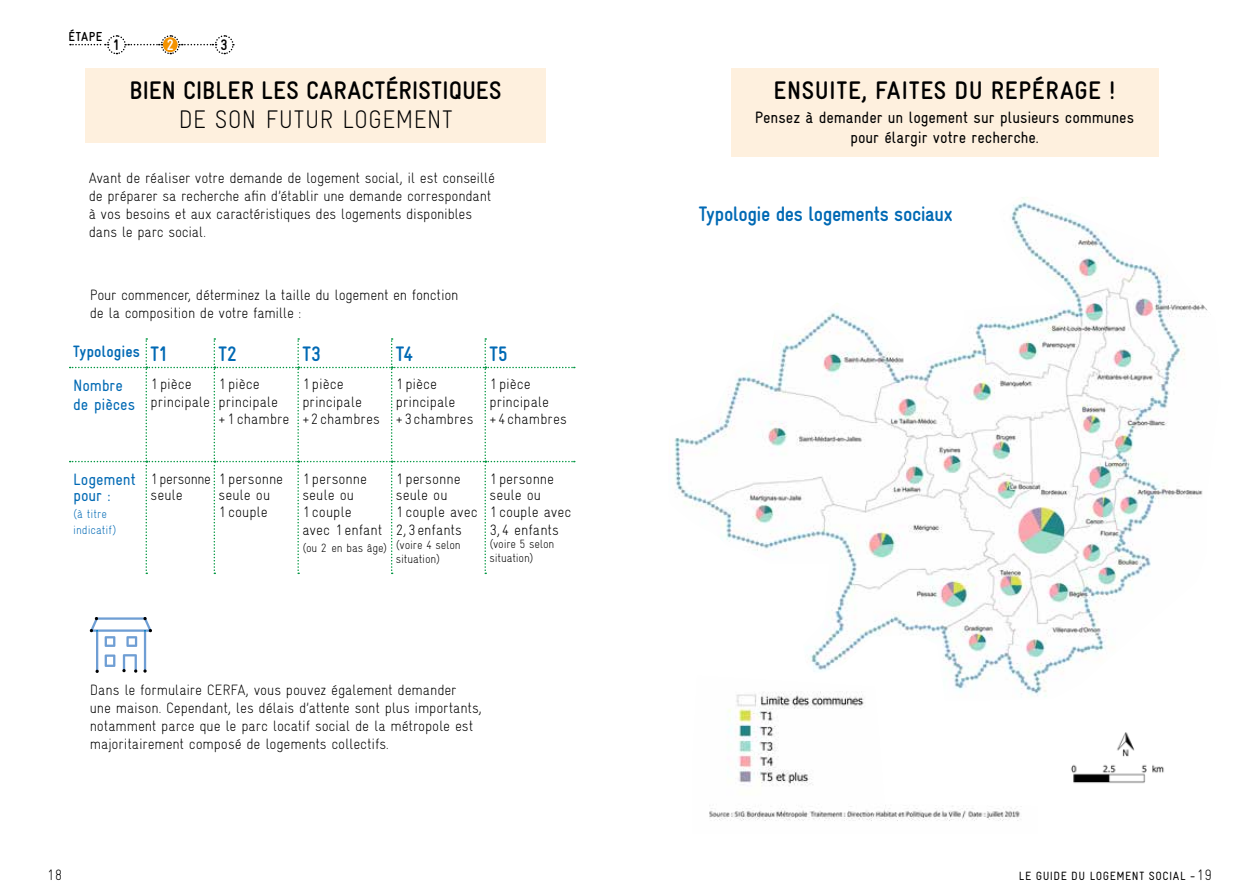
<style>
.page{position:relative;width:1259px;height:893px;background:#fff}
.page>*{position:absolute;margin:0;border:0;box-sizing:border-box;transform-origin:0 0}
.t1{font:700 25.5px "Gravur Condensed Pro";letter-spacing:.015em;color:#000}
.t2{font:300 25.5px "Gravur Condensed Pro";letter-spacing:.005em;color:#000}
.t3{font:700 21px "Gravur Condensed Pro";letter-spacing:-.02em;color:#0069b4}
.t4{font:16.5px/19.5px "Gravur Condensed Pro";letter-spacing:-.005em;color:#000;text-align:center}
.t5{font:16.5px/19.5px "Gravur Condensed Pro";letter-spacing:-.005em;color:#0069b4}
.t6{font:700 16.5px "Gravur Condensed Pro";color:#0069b4}
.t7{font:700 15.3px "Gravur Condensed Pro";color:#000}
.t8{font:700 15.3px "Gravur Condensed Pro";color:#fff}
.t9{font:300 15px/17.2px "Gravur Condensed Pro";letter-spacing:-.005em;color:#000}
.t10{font:700 13.05px "Gravur Condensed Pro";letter-spacing:.04em;color:#000}
.t11{font:300 12px/13.5px "Gravur Condensed Pro";letter-spacing:-.015em;color:#000}
.t12{font:12px "Gravur Condensed Pro";letter-spacing:.045em;color:#000}
.t13{font:300 12px/16.5px "Gravur Condensed Pro";letter-spacing:.005em;color:#0069b4}
.s1{font-size:21px}
.s2{font-weight:300;font-size:15px}
</style>
<div class="page">
<div style="left:85px;top:68px;width:461px;height:74px;background:#fef0de"></div>
<svg style="left:70px;top:338px;width:505px;height:236px"></svg>
<svg style="left:90px;top:617px;width:62px;height:56px"></svg>
<div style="left:731px;top:68px;width:428px;height:89px;background:#fef0de"></div>
<img style="left:1071px;top:732px;width:93px;height:52px">
<img style="left:709px;top:701px;width:311px;height:120px">
<img style="left:674px;top:197px;width:534px;height:504px">
<svg style="left:70px;top:35px;width:164px;height:20px"></svg>
<p class="t10" style="left:68px;top:30px;width:35px">ÉTAPE</p>
<p class="t7" style="left:113px;top:36px;width:8px">1</p>
<p class="t8" style="left:167px;top:36px;width:9px">2</p>
<p class="t7" style="left:221px;top:36px;width:9px">3</p>
<h1 class="t1" style="left:129px;top:77px;width:374px">BIEN CIBLER LES CARACTÉRISTIQUES</h1>
<h1 class="t2" style="left:178px;top:104px;width:275px">DE SON FUTUR LOGEMENT</h1>
<p class="t9" style="left:89px;top:169px;width:408px;line-height:18px">Avant de réaliser votre demande de logement social, il est conseillé de préparer sa recherche afin d’établir une demande correspondant à vos besoins et aux caractéristiques des logements disponibles dans le parc social.</p>
<p class="t9" style="left:90px;top:286px;width:370px;line-height:18px">Pour commencer, déterminez la taille du logement en fonction de la composition de votre famille :</p>
<p class="t6" style="left:73px;top:343px;width:96px">Typologies <span class="s1">T1</span></p>
<h2 class="t3" style="left:219px;top:343px;width:20px">T2</h2>
<h2 class="t3" style="left:302px;top:343px;width:20px">T3</h2>
<h2 class="t3" style="left:396px;top:343px;width:19px">T4</h2>
<h2 class="t3" style="left:489px;top:343px;width:20px">T5</h2>
<p class="t5" style="left:73px;top:376px;width:63px">Nombre de pièces</p>
<p class="t9" style="left:150px;top:376px;width:61px">1pièce principale</p>
<p class="t9" style="left:219px;top:376px;width:72px">1pièce principale +1chambre</p>
<p class="t9" style="left:302px;top:376px;width:79px">1pièce principale +2chambres</p>
<p class="t9" style="left:396px;top:376px;width:79px">1pièce principale +3chambres</p>
<p class="t9" style="left:489px;top:376px;width:79px">1pièce principale +4chambres</p>
<p class="t5" style="left:73px;top:471px;width:64px;line-height:16.5px">Logement pour :</p>
<p class="t13" style="left:73px;top:505px;width:45px">(à titre indicatif)</p>
<p class="t9" style="left:150px;top:470px;width:62px;line-height:16.5px">1personne seule</p>
<p class="t9" style="left:219px;top:470px;width:66px;line-height:16.8px">1personne seule ou<br>1couple</p>
<p class="t9" style="left:302px;top:470px;width:81px">1personne seule ou<br>1couple avec 1enfant</p>
<p class="t11" style="left:302px;top:541px;width:86px">(ou 2 en bas âge)</p>
<p class="t9" style="left:396px;top:470px;width:83px">1personne seule ou<br>1couple avec<br>2,3enfants</p>
<p class="t11" style="left:396px;top:538px;width:66px">(voire 4 selon situation)</p>
<p class="t9" style="left:489px;top:470px;width:83px">1personne seule ou<br>1couple avec<br>3,4 enfants</p>
<p class="t11" style="left:489px;top:537px;width:66px">(voire 5 selon situation)</p>
<p class="t9" style="left:90px;top:680px;width:394px;line-height:18px">Dans le formulaire CERFA, vous pouvez également demander<br>une maison. Cependant, les délais d’attente sont plus importants, notamment parce que le parc locatif social de la métropole est majoritairement composé de logements collectifs.</p>
<h1 class="t1" style="left:773px;top:77px;width:343px">ENSUITE, FAITES DU REPÉRAGE !</h1>
<p class="t4" style="left:755px;top:108px;width:380px">Pensez à demander un logement sur plusieurs communes pour élargir votre recherche.</p>
<h2 class="t3" style="left:699px;top:202px;width:255px">Typologie des logements sociaux</h2>
<p class="t9" style="left:47px;top:866px;width:17px">18</p>
<p class="t12" style="left:1019px;top:869px;width:195px">LE GUIDE DU LOGEMENT SOCIAL -<span class="s2">19</span></p>
</div>
